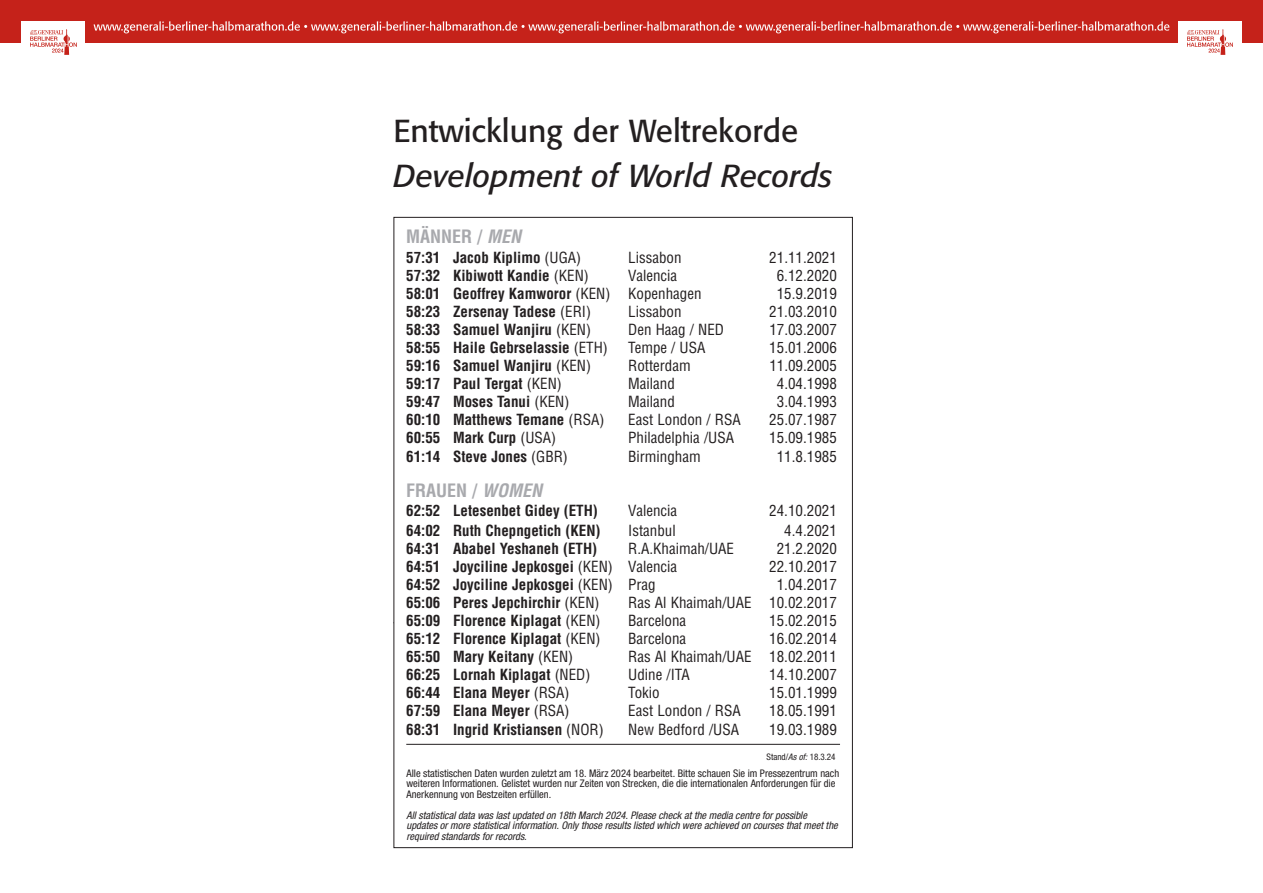
<style>
.page{position:relative;width:1263px;height:893px;background:#fff}
.page>*{position:absolute;margin:0;border:0;box-sizing:border-box;transform-origin:0 0}
.t1{font:31.5px "Formata";color:#231f20}
.t2{font:italic 31.5px "Formata";color:#231f20}
.t3{font:700 condensed 18px "Helvetica";color:#a8a9ad}
.t4{font:700 condensed 15px "Helvetica";color:#231f20}
.t5{font:condensed 15px "Helvetica";color:#231f20}
.t6{font:condensed 10.5px/10.5px "Helvetica Neue LT Std";color:#231f20}
.t7{font:italic condensed 10.5px/10.5px "Helvetica Neue LT Std";color:#231f20}
.t8{font:condensed 9px "Helvetica Neue LT Std";color:#231f20}
.s1{font-style:italic}
.s2{font-weight:400}
</style>
<div class="page">
<hr style="left:406px;top:744px;width:434px;height:1px;background:#231f20">
<div style="left:0;top:0;width:1263px;height:43px;background:#c5221a"></div>
<div style="left:21px;top:21px;width:64px;height:61px;background:#fff"></div>
<img style="left:30px;top:29px;width:47px;height:26px">
<div style="left:1178px;top:21px;width:64px;height:61px;background:#fff"></div>
<img style="left:1187px;top:29px;width:46px;height:26px">
<svg style="left:94px;top:21px;width:1075px;height:12px"></svg>
<p class="t1" style="left:393px;top:111px;width:406px">Entwicklung der Weltrekorde</p>
<p class="t2" style="left:393px;top:157px;width:441px">Development of World Records</p>
<p class="t3" style="left:406px;top:226px;width:116px">MÄNNER / <span class="s1">MEN</span></p>
<p class="t4" style="left:406px;top:248px;width:177px">57:31 Jacob Kiplimo <span class="s2">(UGA)</span></p>
<p class="t5" style="left:628px;top:248px;width:55px">Lissabon</p>
<p class="t5" style="left:769px;top:248px;width:69px">21.11.2021</p>
<p class="t4" style="left:406px;top:266px;width:184px">57:32 Kibiwott Kandie <span class="s2">(KEN)</span></p>
<p class="t5" style="left:628px;top:266px;width:50px">Valencia</p>
<p class="t5" style="left:777px;top:266px;width:61px">6.12.2020</p>
<p class="t4" style="left:406px;top:284px;width:297px">58:01 Geoffrey Kamworor <span class="s2">(KEN) Kopenhagen</span></p>
<p class="t5" style="left:777px;top:284px;width:61px">15.9.2019</p>
<p class="t4" style="left:406px;top:302px;width:186px">58:23 Zersenay Tadese <span class="s2">(ERI)</span></p>
<p class="t5" style="left:628px;top:302px;width:55px">Lissabon</p>
<p class="t5" style="left:769px;top:302px;width:69px">21.03.2010</p>
<p class="t4" style="left:406px;top:320px;width:186px">58:33 Samuel Wanjiru <span class="s2">(KEN)</span></p>
<p class="t5" style="left:628px;top:320px;width:97px">Den Haag / NED</p>
<p class="t5" style="left:769px;top:320px;width:69px">17.03.2007</p>
<p class="t4" style="left:406px;top:338px;width:203px">58:55 Haile Gebrselassie <span class="s2">(ETH)</span></p>
<p class="t5" style="left:628px;top:338px;width:79px">Tempe / USA</p>
<p class="t5" style="left:769px;top:338px;width:69px">15.01.2006</p>
<p class="t4" style="left:406px;top:356px;width:186px">59:16 Samuel Wanjiru <span class="s2">(KEN)</span></p>
<p class="t5" style="left:628px;top:356px;width:64px">Rotterdam</p>
<p class="t5" style="left:769px;top:356px;width:69px">11.09.2005</p>
<p class="t4" style="left:406px;top:374px;width:157px">59:17 Paul Tergat <span class="s2">(KEN)</span></p>
<p class="t5" style="left:628px;top:374px;width:48px">Mailand</p>
<p class="t5" style="left:777px;top:374px;width:61px">4.04.1998</p>
<p class="t4" style="left:406px;top:392px;width:165px">59:47 Moses Tanui <span class="s2">(KEN)</span></p>
<p class="t5" style="left:628px;top:392px;width:48px">Mailand</p>
<p class="t5" style="left:777px;top:392px;width:61px">3.04.1993</p>
<p class="t4" style="left:406px;top:410px;width:200px">60:10 Matthews Temane <span class="s2">(RSA)</span></p>
<p class="t5" style="left:628px;top:410px;width:114px">East London / RSA</p>
<p class="t5" style="left:769px;top:410px;width:69px">25.07.1987</p>
<p class="t4" style="left:406px;top:428px;width:152px">60:55 Mark Curp <span class="s2">(USA)</span></p>
<p class="t5" style="left:628px;top:428px;width:107px">Philadelphia /USA</p>
<p class="t5" style="left:769px;top:428px;width:69px">15.09.1985</p>
<p class="t4" style="left:406px;top:447px;width:163px">61:14 Steve Jones <span class="s2">(GBR)</span></p>
<p class="t5" style="left:628px;top:447px;width:74px">Birmingham</p>
<p class="t5" style="left:777px;top:447px;width:61px">11.8.1985</p>
<p class="t3" style="left:406px;top:479px;width:137px">FRAUEN / <span class="s1">WOMEN</span></p>
<p class="t4" style="left:406px;top:501px;width:193px">62:52 Letesenbet Gidey (ETH)</p>
<p class="t5" style="left:628px;top:501px;width:50px">Valencia</p>
<p class="t5" style="left:769px;top:501px;width:69px">24.10.2021</p>
<p class="t4" style="left:406px;top:521px;width:196px">64:02 Ruth Chepngetich (KEN)</p>
<p class="t5" style="left:628px;top:521px;width:49px">Istanbul</p>
<p class="t5" style="left:784px;top:521px;width:54px">4.4.2021</p>
<p class="t4" style="left:406px;top:539px;width:192px">64:31 Ababel Yeshaneh (ETH)</p>
<p class="t5" style="left:628px;top:539px;width:107px">R.A.Khaimah/UAE</p>
<p class="t5" style="left:777px;top:539px;width:61px">21.2.2020</p>
<p class="t4" style="left:406px;top:557px;width:272px">64:51 Joyciline Jepkosgei <span class="s2">(KEN) Valencia</span></p>
<p class="t5" style="left:769px;top:557px;width:69px">22.10.2017</p>
<p class="t4" style="left:406px;top:575px;width:251px">64:52 Joyciline Jepkosgei <span class="s2">(KEN) Prag</span></p>
<p class="t5" style="left:777px;top:575px;width:61px">1.04.2017</p>
<p class="t4" style="left:406px;top:593px;width:195px">65:06 Peres Jepchirchir <span class="s2">(KEN)</span></p>
<p class="t5" style="left:628px;top:593px;width:210px">Ras Al Khaimah/UAE 10.02.2017</p>
<p class="t4" style="left:406px;top:611px;width:196px">65:09 Florence Kiplagat <span class="s2">(KEN)</span></p>
<p class="t5" style="left:628px;top:611px;width:60px">Barcelona</p>
<p class="t5" style="left:769px;top:611px;width:69px">15.02.2015</p>
<p class="t4" style="left:406px;top:629px;width:196px">65:12 Florence Kiplagat <span class="s2">(KEN)</span></p>
<p class="t5" style="left:628px;top:629px;width:60px">Barcelona</p>
<p class="t5" style="left:769px;top:629px;width:69px">16.02.2014</p>
<p class="t4" style="left:406px;top:647px;width:168px">65:50 Mary Keitany <span class="s2">(KEN)</span></p>
<p class="t5" style="left:628px;top:647px;width:210px">Ras Al Khaimah/UAE 18.02.2011</p>
<p class="t4" style="left:406px;top:665px;width:186px">66:25 Lornah Kiplagat <span class="s2">(NED)</span></p>
<p class="t5" style="left:628px;top:665px;width:63px">Udine /ITA</p>
<p class="t5" style="left:769px;top:665px;width:69px">14.10.2007</p>
<p class="t4" style="left:406px;top:683px;width:165px">66:44 Elana Meyer <span class="s2">(RSA)</span></p>
<p class="t5" style="left:628px;top:683px;width:33px">Tokio</p>
<p class="t5" style="left:769px;top:683px;width:69px">15.01.1999</p>
<p class="t4" style="left:406px;top:701px;width:165px">67:59 Elana Meyer <span class="s2">(RSA)</span></p>
<p class="t5" style="left:628px;top:701px;width:114px">East London / RSA</p>
<p class="t5" style="left:769px;top:701px;width:69px">18.05.1991</p>
<p class="t4" style="left:406px;top:720px;width:199px">68:31 Ingrid Kristiansen <span class="s2">(NOR)</span></p>
<p class="t5" style="left:628px;top:720px;width:112px">New Bedford /USA</p>
<p class="t5" style="left:769px;top:720px;width:69px">19.03.1989</p>
<p class="t8" style="left:767px;top:751px;width:71px">Stand/<span class="s1">As of:</span> 18.3.24</p>
<p class="t6" style="left:406px;top:767px;width:434px">Alle statistischen Daten wurden zuletzt am 18. März 2024 bearbeitet. Bitte schauen Sie im Pressezentrum nach weiteren Informationen. Gelistet wurden nur Zeiten von Strecken, die die internationalen Anforderungen für die<br>Anerkennung von Bestzeiten erfüllen.</p>
<p class="t7" style="left:406px;top:810px;width:433px">All statistical data was last updated on 18th March 2024. Please check at the media centre for possible updates or more statistical information. Only those results listed which were achieved on courses that meet the required standards for records.</p>
</div>
